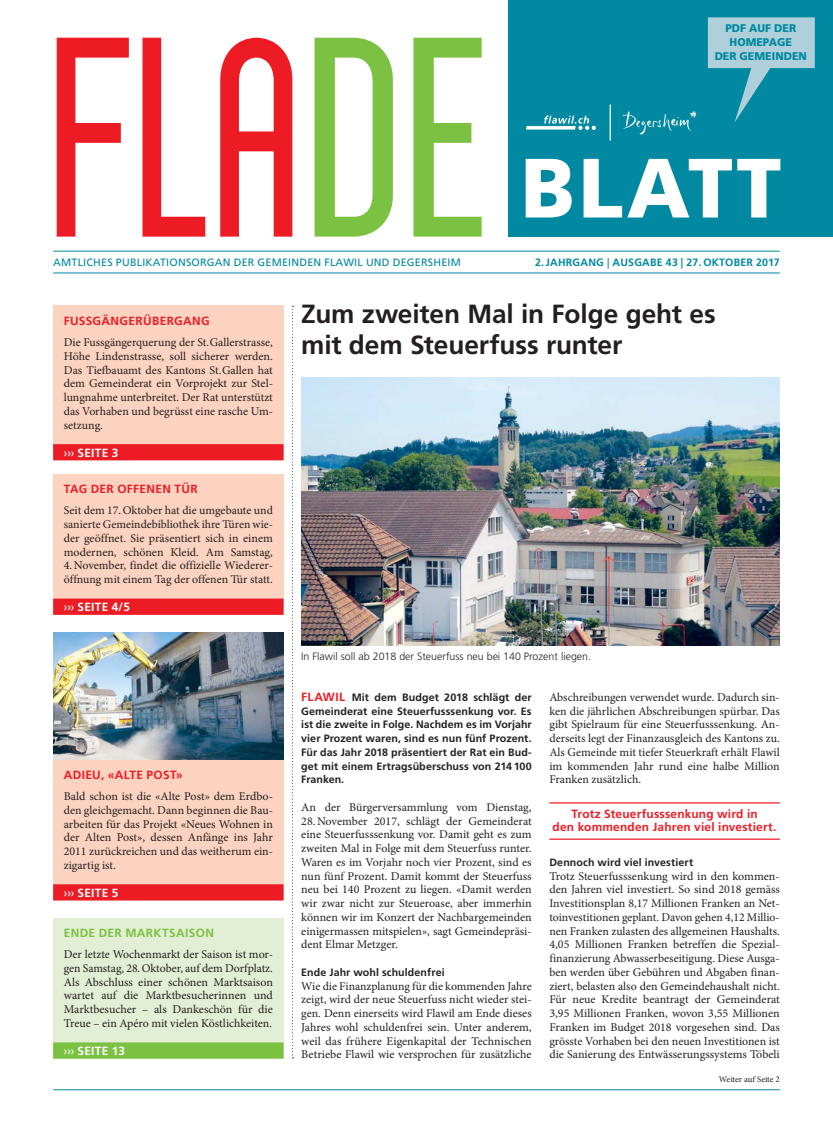
<style>
.page{position:relative;width:833px;height:1134px;background:#fff}
.page>*{position:absolute;margin:0;border:0;box-sizing:border-box;transform-origin:0 0}
.t1{font:284.12px "Sigward";color:#ed1c24;scale:.94 1}
.t2{font:900 84px "Frutiger LT Std";letter-spacing:.04em;color:#fff}
.t3{font:700 26.25px/31.2px "Frutiger LT Std";letter-spacing:-.005em;color:#231f20}
.t4{font:11.88px/13.8px "Minion Pro";color:#231f20;text-align:justify}
.t5{font:700 11.88px/13.8px "Frutiger LT Std";letter-spacing:.02em;color:#ed1c24;text-align:center}
.t6{font:700 11.88px "Frutiger LT Std";letter-spacing:.02em;color:#fff}
.t7{font:700 11.88px "Frutiger LT Std";letter-spacing:.03em;color:#7bc142}
.t8{font:900 11.12px/13.9px "Frutiger LT Std";color:#0089a1;text-align:center;scale:.96 1}
.t9{font:700 10.62px/13.8px "Frutiger LT Std";letter-spacing:.01em;color:#231f20;text-align:justify}
.t10{font:10.62px "Frutiger LT Std";letter-spacing:.02em;color:#0089a1}
.t11{font:300 10.62px "Frutiger LT Std";color:#231f20}
.t12{font:700 10.62px "Frutiger LT Std";letter-spacing:.02em;color:#0089a1}
.t13{font:8.75px "Minion Pro";letter-spacing:-.005em;color:#231f20}
.s1{color:#7bc142}
.s2{font-weight:400}
.s3{font-size:11.88px;color:#ed1c24}
</style>
<div class="page">
<div style="left:53px;top:306px;width:230px;height:154px;background:#fcd2c1"></div>
<div style="left:53px;top:444px;width:230px;height:16px;background:#ed1c24"></div>
<div style="left:53px;top:474px;width:230px;height:140px;background:#fcd2c1"></div>
<div style="left:53px;top:599px;width:230px;height:16px;background:#ed1c24"></div>
<div style="left:53px;top:760px;width:230px;height:140px;background:#fcd2c1"></div>
<div style="left:53px;top:884px;width:230px;height:16px;background:#ed1c24"></div>
<hr style="left:549px;top:802px;width:231px;height:1px;background:#ed1c24">
<hr style="left:549px;top:838px;width:231px;height:2px;background:#ed1c24">
<div style="left:53px;top:918px;width:230px;height:140px;background:#e2efd4"></div>
<div style="left:53px;top:1042px;width:230px;height:17px;background:#7bc142"></div>
<svg style="left:292px;top:306px;width:1px;height:752px"></svg>
<img style="left:53px;top:632px;width:230px;height:128px">
<img style="left:301px;top:378px;width:479px;height:268px">
<div style="left:508px;top:0;width:325px;height:237px;background:#0089a1"></div>
<svg style="left:526px;top:116px;width:70px;height:14px"></svg>
<svg style="left:622px;top:111px;width:75px;height:24px"></svg>
<hr style="left:609px;top:105px;width:2px;height:36px;background:#fff">
<hr style="left:53px;top:1089px;width:727px;height:1px;background:#0089a1">
<svg style="left:708px;top:17px;width:106px;height:106px"></svg>
<hr style="left:53px;top:251px;width:727px;height:1px;background:#0089a1">
<hr style="left:53px;top:272px;width:727px;height:1px;background:#0089a1">
<h1 class="t1" style="left:57px;top:-28px;width:472px">FlA<span class="s1">DE</span></h1>
<p class="t8" style="left:714px;top:22px;width:98px">PDF AUF DER<br>HOMEPAGE<br>DER GEMEINDEN</p>
<h2 class="t2" style="left:521px;top:148px;width:262px">BLATT</h2>
<p class="t10" style="left:53px;top:257px;width:409px">AMTLICHES PUBLIKATIONSORGAN DER GEMEINDEN FLAWIL UND DEGERSHEIM</p>
<p class="t12" style="left:535px;top:257px;width:246px">2. JAHRGANG <span class="s2">|</span> AUSGABE 43 | 27. OKTOBER 2017</p>
<p class="t5" style="left:64px;top:315px;width:147px">FUSSGÄNGERÜBERGANG</p>
<p class="t4" style="left:64px;top:336px;width:211px">Die Fussgängerquerung der St. Gallerstrasse, Höhe Lindenstrasse, soll sicherer werden.<br>Das Tiefbauamt des Kantons St. Gallen hat dem Gemeinderat ein Vorprojekt zur Stel&shy;lungnahme unterbreitet. Der Rat unterstützt das Vorhaben und begrüsst eine rasche Um&shy;setzung.</p>
<p class="t6" style="left:64px;top:447px;width:56px"><span class="s2">›››</span> SEITE 3</p>
<p class="t5" style="left:64px;top:483px;width:135px">TAG DER OFFENEN TÜR</p>
<p class="t4" style="left:64px;top:505px;width:211px">Seit dem 17. Oktober hat die umgebaute und sanierte Gemeindebibliothek ihre Türen wie&shy;der geöffnet. Sie präsentiert sich in einem modernen, schönen Kleid. Am Samstag,</p>
<p class="t4" style="left:64px;top:560px;width:211px">4. November, findet die offizielle Wiederer&shy;öffnung mit einem Tag der offenen Tür statt.</p>
<p class="t6" style="left:64px;top:601px;width:68px"><span class="s2">›››</span> SEITE 4/5</p>
<p class="t5" style="left:64px;top:769px;width:120px">ADIEU, «ALTE POST»</p>
<p class="t4" style="left:64px;top:790px;width:211px">Bald schon ist die «Alte Post» dem Erdbo&shy;den gleichgemacht. Dann beginnen die Bau&shy;arbeiten für das Projekt «Neues Wohnen in der Alten Post», dessen Anfänge ins Jahr 2011 zurückreichen und das weitherum ein&shy;zigartig ist.</p>
<p class="t6" style="left:64px;top:887px;width:56px"><span class="s2">›››</span> SEITE 5</p>
<p class="t7" style="left:64px;top:927px;width:152px">ENDE DER MARKTSAISON</p>
<p class="t4" style="left:64px;top:948px;width:211px">Der letzte Wochenmarkt der Saison ist mor&shy;gen Samstag, 28. Oktober, auf dem Dorfplatz.<br>Als Abschluss einer schönen Marktsaison wartet auf die Marktbesucherinnen und Marktbesucher – als Dankeschön für die Treue – ein Apéro mit vielen Köstlichkeiten.</p>
<p class="t6" style="left:64px;top:1045px;width:63px"><span class="s2">›››</span> SEITE 13</p>
<h3 class="t3" style="left:301px;top:299px;width:416px">Zum zweiten Mal in Folge geht es mit dem Steuerfuss runter</h3>
<p class="t11" style="left:301px;top:651px;width:291px">In Flawil soll ab 2018 der Steuerfuss neu bei 140 Prozent liegen.</p>
<p class="t9" style="left:301px;top:691px;width:232px"><span class="s3">FLAWIL</span> Mit dem Budget 2018 schlägt der Gemeinderat eine Steuerfusssenkung vor. Es ist die zweite in Folge. Nachdem es im Vorjahr vier Prozent waren, sind es nun fünf Prozent.<br>Für das Jahr 2018 präsentiert der Rat ein Bud&shy;get mit einem Ertragsüberschuss von 214 100<br>Franken.</p>
<p class="t4" style="left:301px;top:801px;width:232px">An der Bürgerversammlung vom Dienstag,</p>
<p class="t4" style="left:301px;top:815px;width:232px">28. November 2017, schlägt der Gemeinderat eine Steuerfusssenkung vor. Damit geht es zum zweiten Mal in Folge mit dem Steuerfuss runter.<br>Waren es im Vorjahr noch vier Prozent, sind es nun fünf Prozent. Damit kommt der Steuerfuss neu bei 140 Prozent zu liegen. «Damit werden wir zwar nicht zur Steueroase, aber immerhin können wir im Konzert der Nachbargemeinden einigermassen mitspielen», sagt Gemeindepräsi&shy;dent Elmar Metzger.</p>
<p class="t9" style="left:301px;top:966px;width:145px">Ende Jahr wohl schuldenfrei</p>
<p class="t4" style="left:301px;top:980px;width:232px">Wie die Finanzplanung für die kommenden Jahre zeigt, wird der neue Steuerfuss nicht wieder stei&shy;gen. Denn einerseits wird Flawil am Ende dieses Jahres wohl schuldenfrei sein. Unter anderem, weil das frühere Eigenkapital der Technischen Betriebe Flawil wie versprochen für zusätzliche</p>
<p class="t4" style="left:549px;top:691px;width:232px">Abschreibungen verwendet wurde. Dadurch sin&shy;ken die jährlichen Abschreibungen spürbar. Das gibt Spielraum für eine Steuerfusssenkung. An&shy;derseits legt der Finanzausgleich des Kantons zu.<br>Als Gemeinde mit tiefer Steuerkraft erhält Flawil im kommenden Jahr rund eine halbe Million Franken zusätzlich.</p>
<p class="t5" style="left:552px;top:807px;width:225px">Trotz Steuerfusssenkung wird in<br>den kommenden Jahren viel investiert.</p>
<p class="t9" style="left:549px;top:856px;width:145px">Dennoch wird viel investiert</p>
<p class="t4" style="left:549px;top:870px;width:232px">Trotz Steuerfusssenkung wird in den kommen&shy;den Jahren viel investiert. So sind 2018 gemäss Investitionsplan 8,17 Millionen Franken an Net&shy;toinvestitionen geplant. Davon gehen 4,12 Millio&shy;nen Franken zulasten des allgemeinen Haushalts.<br>4,05 Millionen Franken betreffen die Spezial&shy;finanzierung Abwasserbeseitigung. Diese Ausga&shy;ben werden über Gebühren und Abgaben finan&shy;ziert, belasten also den Gemeindehaushalt nicht.<br>Für neue Kredite beantragt der Gemeinderat 3,95 Millionen Franken, wovon 3,55 Millionen Franken im Budget 2018 vorgesehen sind. Das grösste Vorhaben bei den neuen Investitionen ist die Sanierung des Entwässerungssystems Töbeli</p>
<p class="t13" style="left:719px;top:1076px;width:62px">Weiter auf Seite 2</p>
</div>
